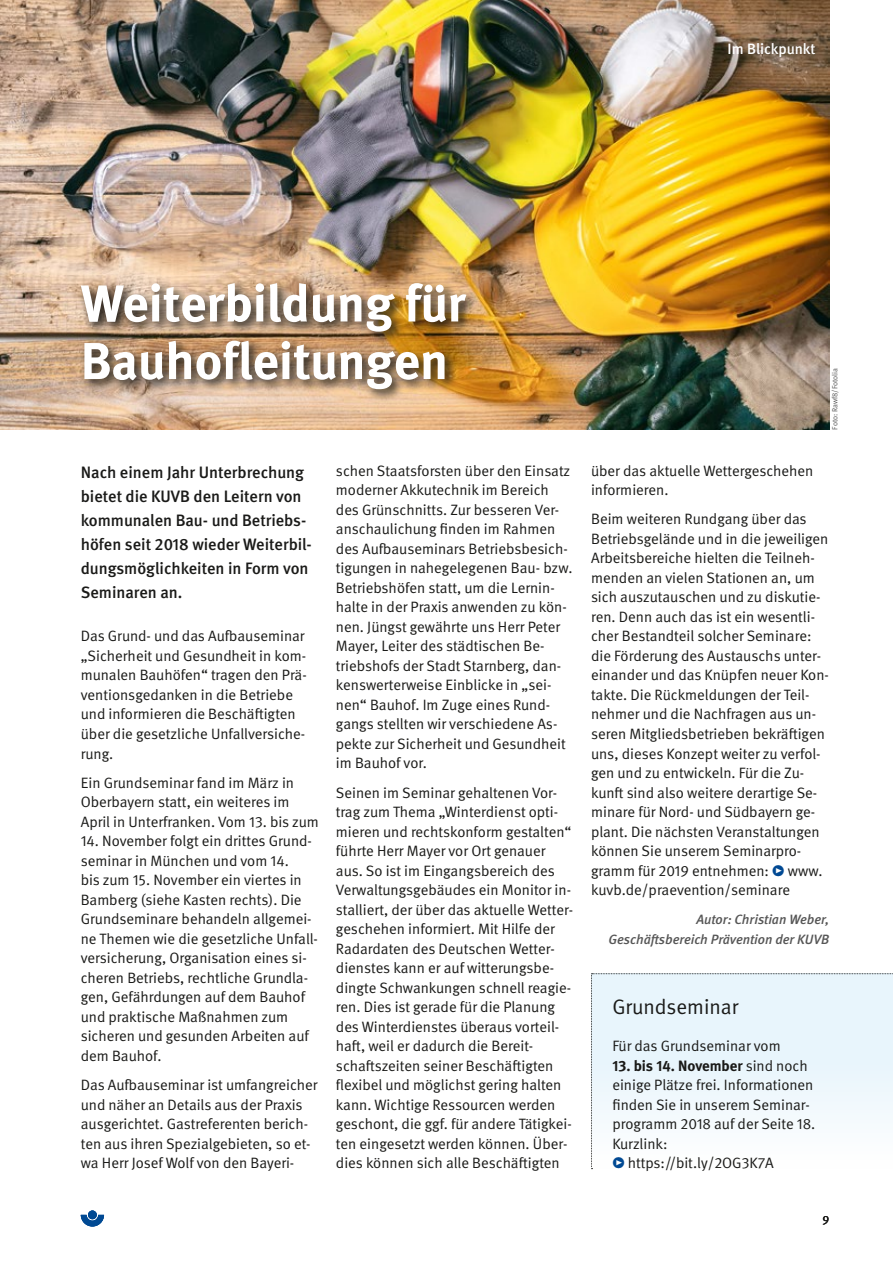
<style>
.page{position:relative;width:893px;height:1263px;background:#fff}
.page>*{position:absolute;margin:0;border:0;box-sizing:border-box;transform-origin:0 0}
.DGUV_Titel{font:700 51.75px/57.6px "DGUV Meta";color:#fff}
.DGUV_Untertitel{font:21px "DGUV Meta";color:#1a1a18}
.DGUV_Vorwort{font:500 16.5px/24px "DGUV Meta";color:#1a1a18}
.DGUV_GS{font:15px/19.5px "DGUV Meta";color:#1a1a18}
.t1{font:500 15px "DGUV Meta";color:#fff}
.DGUV_Autor{font:italic 500 13.5px/19.5px "DGUV Meta";color:#565656;text-align:right}
.t2{font:12px "DGUV Meta";color:#1a1a18}
.Fotonachweis{font:7.5px "DGUV Meta";letter-spacing:-.005em;color:#565656}
.s1{color:#004993}
.s2{font-weight:700}
</style>
<div class="page">
<svg style="left:591px;top:973px;width:302px;height:196px"></svg>
<svg style="left:81px;top:1215px;width:23px;height:11px"></svg>
<div style="left:88px;top:1210px;width:9px;height:9px;background:#004993;border-radius:50%"></div>
<img style="left:0;top:0;width:829px;height:429px">
<img style="left:77px;top:278px;width:402px;height:124px">
<p class="t1" style="left:728px;top:40px;width:89px">Im Blickpunkt</p>
<p class="DGUV_Titel" style="left:81px;top:276px;width:386px">Weiterbildung für<br>Bauhofleitungen</p>
<p class="DGUV_Vorwort" style="left:81px;top:461px;width:233px">Nach einem Jahr Unterbrechung bietet die KUVB den Leitern von kommunalen Bau- und Betriebs&shy;höfen seit 2018 wieder Weiterbil&shy;dungsmöglichkeiten in Form von<br>Seminaren an.</p>
<p class="DGUV_GS" style="left:81px;top:627px;width:227px">Das Grund- und das Aufbauseminar „Sicherheit und Gesundheit in kom&shy;munalen Bauhöfen“ tragen den Prä&shy;ventionsgedanken in die Betriebe und informieren die Beschäftigten über die gesetzliche Unfallversiche&shy;rung.</p>
<p class="DGUV_GS" style="left:81px;top:773px;width:240px">Ein Grundseminar fand im März in<br>Oberbayern statt, ein weiteres im<br>April in Unterfranken. Vom 13. bis zum</p>
<p class="DGUV_GS" style="left:81px;top:832px;width:239px">14. November folgt ein drittes Grund&shy;seminar in München und vom 14.<br>bis zum 15. November ein viertes in Bamberg (siehe Kasten rechts). Die Grundseminare behandeln allgemei&shy;ne Themen wie die gesetzliche Unfall&shy;versicherung, Organisation eines si&shy;cheren Betriebs, rechtliche Grundla&shy;gen, Gefährdungen auf dem Bauhof und praktische Maßnahmen zum sicheren und gesunden Arbeiten auf dem Bauhof.</p>
<p class="DGUV_GS" style="left:81px;top:1075px;width:238px">Das Aufbauseminar ist umfangreicher und näher an Details aus der Praxis ausgerichtet. Gastreferenten berich&shy;ten aus ihren Spezialgebieten, so et&shy;wa Herr Josef Wolf von den Bayeri-</p>
<p class="DGUV_GS" style="left:336px;top:461px;width:238px">schen Staatsforsten über den Einsatz moderner Akkutechnik im Bereich des Grünschnitts. Zur besseren Ver&shy;anschaulichung finden im Rahmen des Aufbauseminars Betriebsbesich&shy;tigungen in nahegelegenen Bau- bzw.<br>Betriebshöfen statt, um die Lernin&shy;halte in der Praxis anwenden zu kön&shy;nen. Jüngst gewährte uns Herr Peter Mayer, Leiter des städtischen Be&shy;triebshofs der Stadt Starnberg, dan&shy;kenswerterweise Einblicke in „sei&shy;nen“ Bauhof. Im Zuge eines Rund&shy;gangs stellten wir verschiedene As&shy;pekte zur Sicherheit und Gesundheit im Bauhof vor.</p>
<p class="DGUV_GS" style="left:336px;top:783px;width:239px">Seinen im Seminar gehaltenen Vor&shy;trag zum Thema „Winterdienst opti&shy;mieren und rechtskonform gestalten“ führte Herr Mayer vor Ort genauer aus. So ist im Eingangsbereich des Verwaltungsgebäudes ein Monitor in&shy;stalliert, der über das aktuelle Wetter&shy;geschehen informiert. Mit Hilfe der Radardaten des Deutschen Wetter&shy;dienstes kann er auf witterungsbe&shy;dingte Schwankungen schnell reagie&shy;ren. Dies ist gerade für die Planung des Winterdienstes überaus vorteil&shy;haft, weil er dadurch die Bereit&shy;schaftszeiten seiner Beschäftigten flexibel und möglichst gering halten kann. Wichtige Ressourcen werden geschont, die ggf. für andere Tätigkei&shy;ten eingesetzt werden können. Über&shy;dies können sich alle Beschäftigten</p>
<p class="Fotonachweis" style="left:830px;top:429px;width:63px;rotate:-90deg">Foto: Rawf8/Fotolia</p>
<p class="DGUV_GS" style="left:591px;top:461px;width:224px">über das aktuelle Wettergeschehen informieren.</p>
<p class="DGUV_GS" style="left:591px;top:510px;width:239px">Beim weiteren Rundgang über das Betriebsgelände und in die jeweiligen Arbeitsbereiche hielten die Teilneh&shy;menden an vielen Stationen an, um sich auszutauschen und zu diskutie&shy;ren. Denn auch das ist ein wesentli&shy;cher Bestandteil solcher Seminare: die Förderung des Austauschs unter&shy;einander und das Knüpfen neuer Kon&shy;takte. Die Rückmeldungen der Teil&shy;nehmer und die Nachfragen aus un&shy;seren Mitgliedsbetrieben bekräftigen uns, dieses Konzept weiter zu verfol&shy;gen und zu entwickeln. Für die Zu&shy;kunft sind also weitere derartige Se&shy;minare für Nord- und Südbayern ge&shy;plant. Die nächsten Veranstaltungen können Sie unserem Seminarpro&shy;gramm für 2019 entnehmen: <span class="s1">•</span> www. kuvb.de/praevention/seminare</p>
<p class="DGUV_Autor" style="left:608px;top:910px;width:222px">Autor: Christian Weber,<br>Geschäftsbereich Prävention der KUVB</p>
<p class="DGUV_Untertitel" style="left:612px;top:995px;width:127px">Grundseminar</p>
<p class="DGUV_GS" style="left:612px;top:1036px;width:170px">Für das Grundseminar vom</p>
<p class="DGUV_GS" style="left:612px;top:1056px;width:204px"><span class="s2">13. bis 14. November</span> sind noch einige Plätze frei. Informationen finden Sie in unserem Seminar&shy;programm 2018 auf der Seite 18.<br>Kurzlink:</p>
<p class="DGUV_GS" style="left:612px;top:1153px;width:163px"><span class="s1">•</span> https://bit.ly/2OG3K7A</p>
<p class="t2" style="left:823px;top:1213px;width:8px">9</p>
</div>
